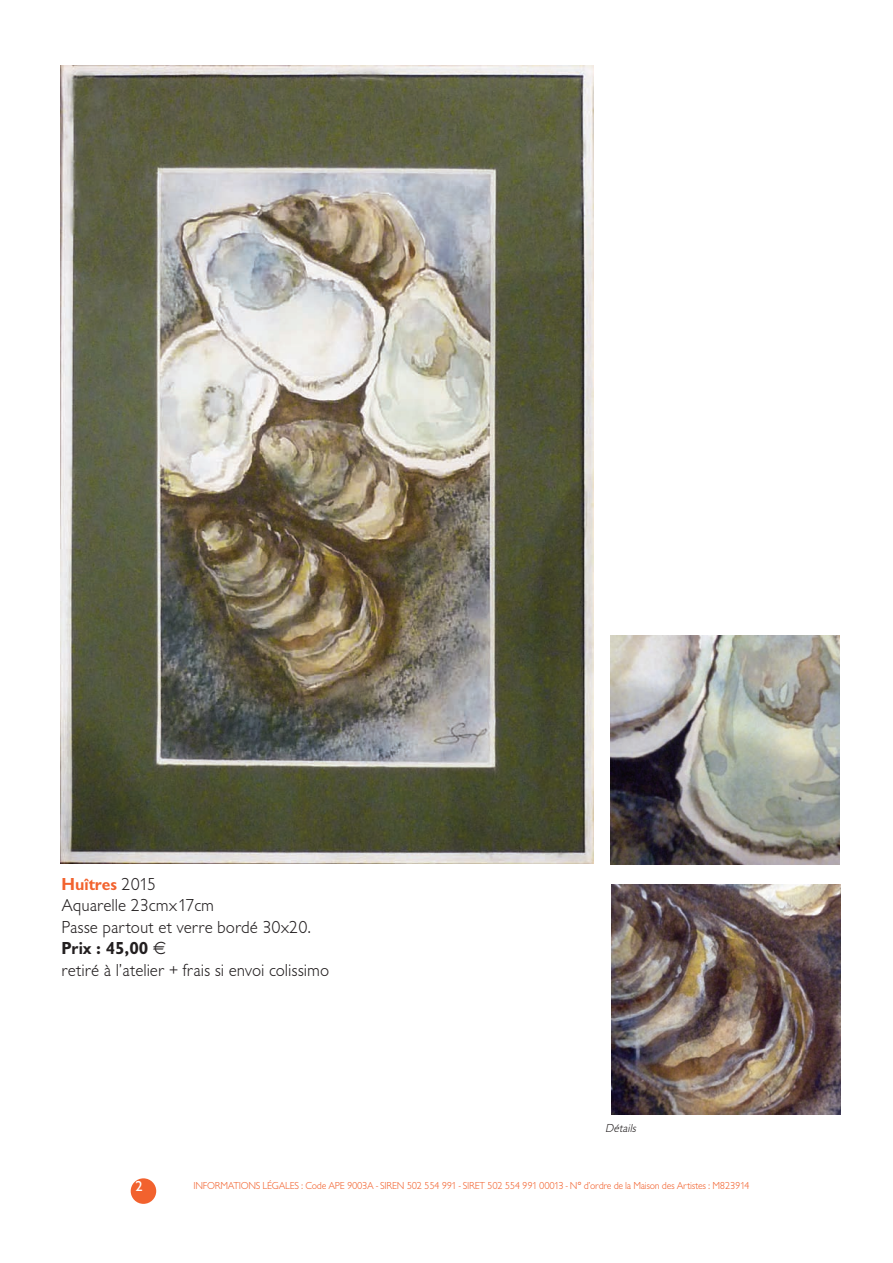
<style>
.page{position:relative;width:893px;height:1263px;background:#fff}
.page>*{position:absolute;margin:0;border:0;box-sizing:border-box;transform-origin:0 0}
.t1{font:300 18px/21.6px "Giltus T";color:#231f20}
.t2{font:700 18px "Giltus T";color:#231f20}
.t3{font:500 15px "Giltus T";color:#fff}
.t4{font:italic 300 12px "Giltus T";color:#231f20}
.t5{font:300 10.5px "Giltus T";letter-spacing:-.025em;color:#f2622e}
.s1{font-weight:700;color:#f2622e}
</style>
<div class="page">
<div style="left:131px;top:1178px;width:25px;height:26px;background:#f2622e;border-radius:50%"></div>
<img style="left:60px;top:65px;width:533px;height:799px">
<img style="left:610px;top:635px;width:230px;height:230px">
<img style="left:611px;top:884px;width:229px;height:230px">
<h1 class="t1" style="left:62px;top:872px;width:251px"><span class="s1">Huîtres</span> 2015<br>Aquarelle 23cmx17cm<br>Passe partout et verre bordé 30x20.</h1>
<h1 class="t2" style="left:62px;top:938px;width:88px">Prix : 45,00</h1>
<h1 class="t1" style="left:62px;top:959px;width:269px">retiré à l’atelier + frais si envoi colissimo</h1>
<p class="t4" style="left:605px;top:1121px;width:34px">Détails</p>
<h2 class="t3" style="left:135px;top:1177px;width:9px">2</h2>
<p class="t5" style="left:193px;top:1179px;width:557px">INFORMATIONS LÉGALES : Code APE 9003A - SIREN 502 554 991 - SIRET 502 554 991 00013 - N° d’ordre de la Maison des Artistes : M823914</p>
</div>
